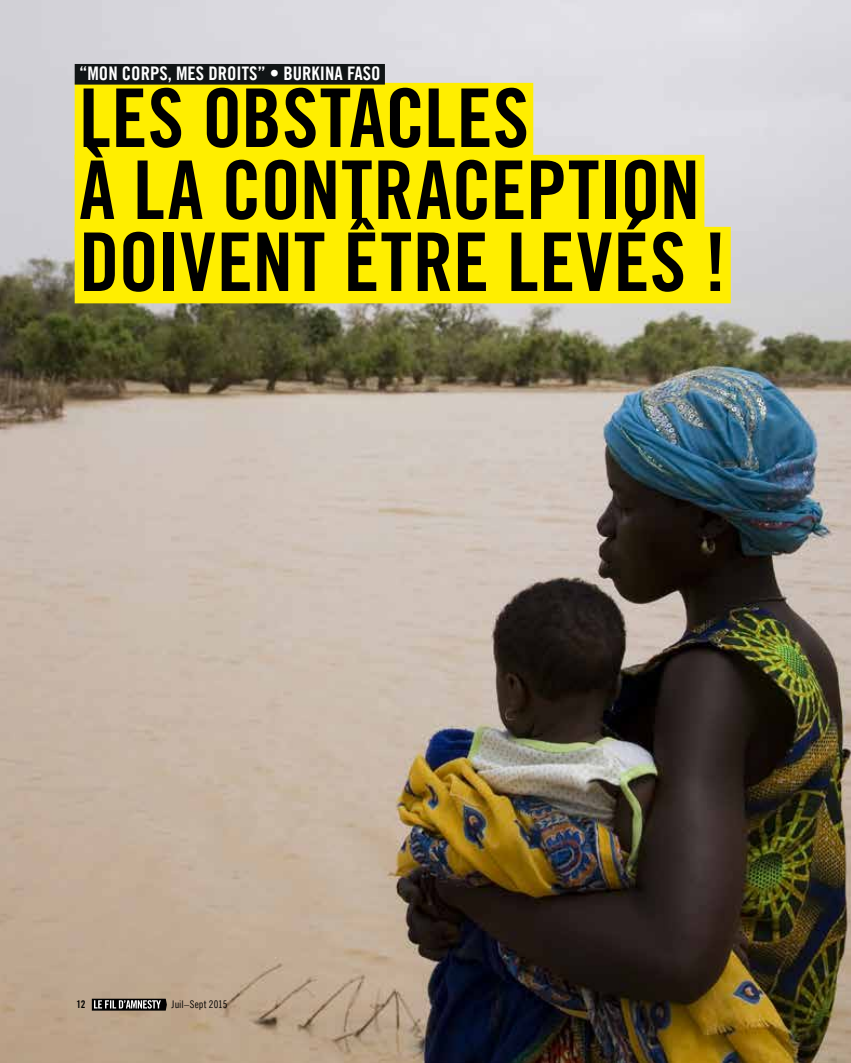
<style>
.page{position:relative;width:851px;height:1063px;background:#fff}
.page>*{position:absolute;margin:0;border:0;box-sizing:border-box;transform-origin:0 0}
.t1{font:81px/72px "Amnesty Trade Gothic Bd Cn 20";letter-spacing:.005em;color:#000}
.t2{font:18.75px "Amnesty Trade Gothic Bd Cn 20";color:#fff}
.t3{font:10.5px "Amnesty Trade Gothic Cn 18";letter-spacing:.005em;color:#000}
.t4{font:10.5px "Amnesty Trade Gothic Bd Cn 20";color:#000}
</style>
<div class="page">
<img style="left:0;top:0;width:850px;height:1063px">
<div style="left:75px;top:83px;width:458px;height:76px;background:#fe0"></div>
<div style="left:75px;top:155px;width:629px;height:76px;background:#fe0"></div>
<div style="left:75px;top:227px;width:655px;height:76px;background:#fe0"></div>
<svg style="left:92px;top:999px;width:75px;height:12px"></svg>
<div style="left:75px;top:64px;width:310px;height:21px;background:#111516"></div>
<p class="t2" style="left:79px;top:62px;width:303px">“MON CORPS, MES DROITS” • BURKINA FASO</p>
<p class="t1" style="left:79px;top:81px;width:648px">LES OBSTACLES<br>À LA CONTRACEPTION<br>DOIVENT ÊTRE LEVÉS !</p>
<p class="t4" style="left:76px;top:998px;width:11px">12</p>
<p class="t3" style="left:172px;top:998px;width:57px">Juil–Sept 2015</p>
</div>
